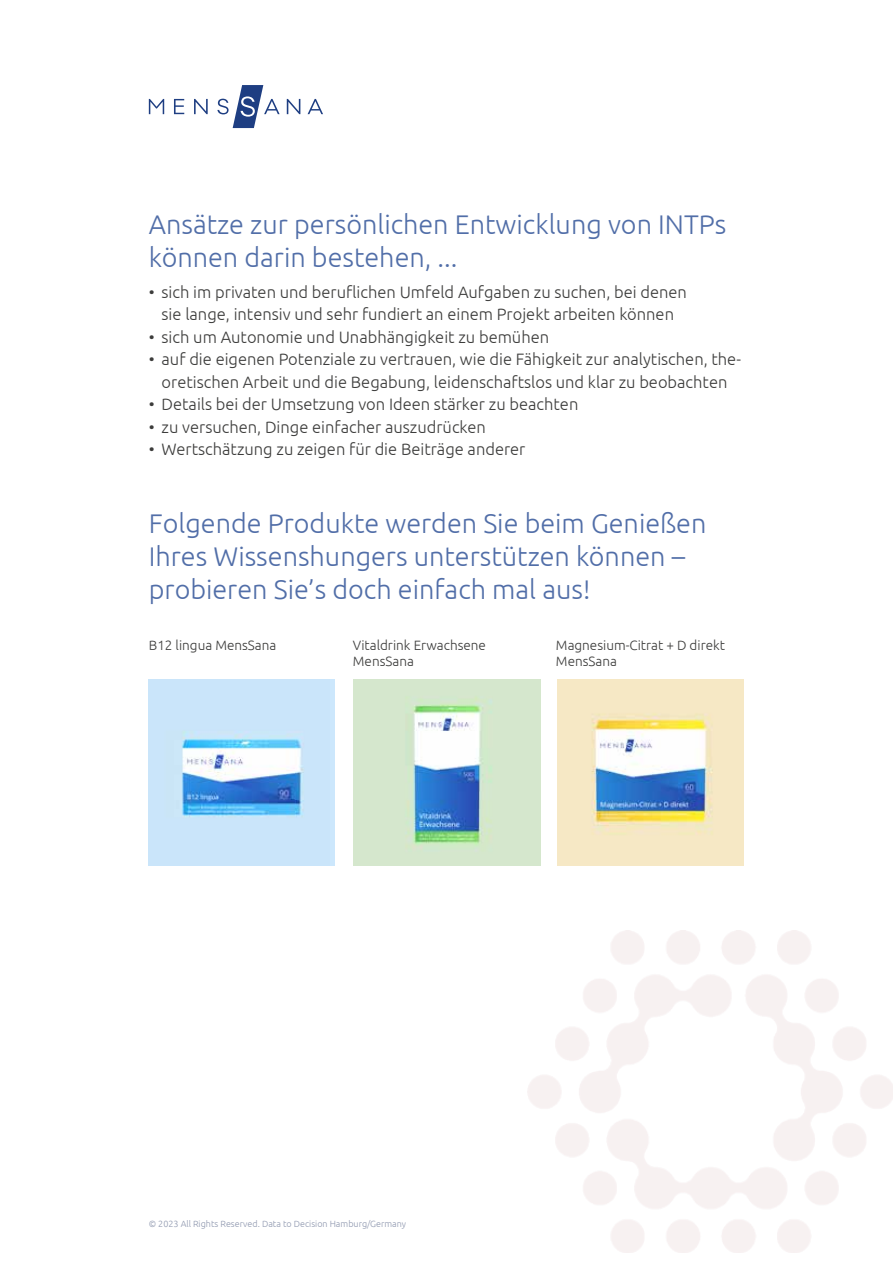
<style>
.page{position:relative;width:893px;height:1263px;background:#fff}
.page>*{position:absolute;margin:0;border:0;box-sizing:border-box;transform-origin:0 0}
.t1{font:300 27px/33px "Ubuntu";color:#516ea8}
.t2{font:300 16.5px/22.5px "Ubuntu";color:#3c3c3b;text-align:center}
.t3{font:300 13.5px/16.5px "Ubuntu";color:#3c3c3b}
.t4{font:300 9px "Ubuntu";color:#8f98af}
</style>
<div class="page">
<svg style="left:149px;top:85px;width:174px;height:43px"></svg>
<img style="left:353px;top:679px;width:187px;height:187px">
<img style="left:557px;top:679px;width:187px;height:187px">
<img style="left:149px;top:680px;width:186px;height:186px">
<h1 class="t1" style="left:149px;top:207px;width:579px">Ansätze zur persönlichen Entwicklung von INTPs können darin bestehen, ...</h1>
<p class="t2" style="left:149px;top:280px;width:540px">• sich im privaten und beruflichen Umfeld Aufgaben zu suchen, bei denen sie lange, intensiv und sehr fundiert an einem Projekt arbeiten können</p>
<p class="t2" style="left:149px;top:325px;width:402px">• sich um Autonomie und Unabhängigkeit zu bemühen</p>
<p class="t2" style="left:149px;top:348px;width:594px">• auf die eigenen Potenziale zu vertrauen, wie die Fähigkeit zur analytischen, the&shy;oretischen Arbeit und die Begabung, leidenschaftslos und klar zu beobachten</p>
<p class="t2" style="left:149px;top:393px;width:431px">• Details bei der Umsetzung von Ideen stärker zu beachten</p>
<p class="t2" style="left:149px;top:415px;width:339px">• zu versuchen, Dinge einfacher auszudrücken</p>
<p class="t2" style="left:149px;top:438px;width:378px">• Wertschätzung zu zeigen für die Beiträge anderer</p>
<h1 class="t1" style="left:149px;top:506px;width:559px">Folgende Produkte werden Sie beim Genießen<br>Ihres Wissenshungers unterstützen können – probieren Sie’s doch einfach mal aus!</h1>
<p class="t3" style="left:149px;top:636px;width:129px">B12 lingua MensSana</p>
<p class="t3" style="left:353px;top:636px;width:135px">Vitaldrink Erwachsene<br>MensSana</p>
<p class="t3" style="left:556px;top:636px;width:171px">Magnesium-Citrat + D direkt<br>MensSana</p>
<p class="t4" style="left:149px;top:1219px;width:259px">© 2023 All Rights Reserved. Data to Decision Hamburg/Germany</p>
</div>
